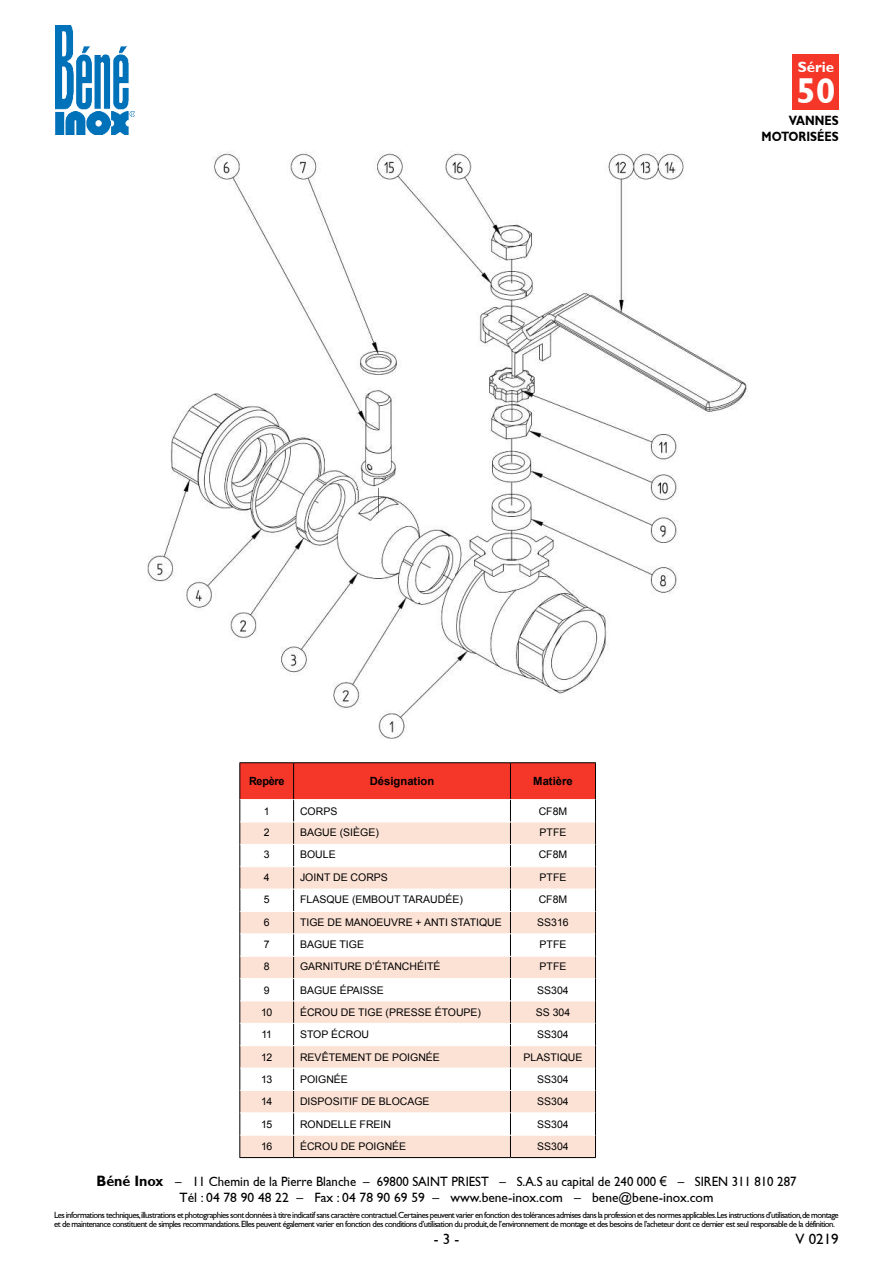
<style>
.page{position:relative;width:893px;height:1263px;background:#fff}
.page>*{position:absolute;margin:0;border:0;box-sizing:border-box;transform-origin:0 0}
.t1{font:700 36px "Gill Sans";color:#fefffe}
.t2{font:15px "Gill Sans";color:#000}
.t3{font:700 15px "Gill Sans";color:#fefffe}
.t4{font:13.5px/16.2px "Gill Sans";color:#000;text-align:center;scale:.95 1}
.t5{font:700 13.5px/16.2px "Gill Sans";color:#000;text-align:right;scale:.85 1}
.t6{font:700 11.25px "Arial";color:#000}
.t7{font:700 11.25px "Arial";color:#000;scale:.96 1}
.t8{font:10.5px "Arial";color:#000}
.t9{font:9px/9px "Gill Sans";letter-spacing:-.06em;color:#000}
.s1{font-weight:700;font-size:15px}
.s2{font-family:"Arial"}
</style>
<div class="page">
<img style="left:147px;top:151px;width:601px;height:588px">
<img style="left:55px;top:25px;width:80px;height:109px">
<div style="left:792px;top:54px;width:47px;height:55px;background:#f43729"></div>
<hr style="left:239px;top:762px;width:55px;height:1px;background:#000">
<hr style="left:294px;top:762px;width:216px;height:1px;background:#000">
<hr style="left:510px;top:762px;width:86px;height:1px;background:#000">
<hr style="left:239px;top:1157px;width:55px;height:1px;background:#000">
<hr style="left:294px;top:1157px;width:216px;height:1px;background:#000">
<hr style="left:510px;top:1157px;width:86px;height:1px;background:#000">
<svg style="left:239px;top:763px;width:357px;height:394px"></svg>
<hr style="left:240px;top:799px;width:54px;height:1px;background:#fefffe">
<hr style="left:294px;top:799px;width:216px;height:1px;background:#fefffe">
<hr style="left:510px;top:799px;width:85px;height:1px;background:#fefffe">
<hr style="left:240px;top:822px;width:54px;height:1px;background:#fefffe">
<hr style="left:294px;top:822px;width:216px;height:1px;background:#fefffe">
<hr style="left:510px;top:822px;width:85px;height:1px;background:#fefffe">
<hr style="left:240px;top:844px;width:54px;height:1px;background:#fefffe">
<hr style="left:294px;top:844px;width:216px;height:1px;background:#fefffe">
<hr style="left:510px;top:844px;width:85px;height:1px;background:#fefffe">
<hr style="left:240px;top:866px;width:54px;height:1px;background:#fefffe">
<hr style="left:294px;top:866px;width:216px;height:1px;background:#fefffe">
<hr style="left:510px;top:866px;width:85px;height:1px;background:#fefffe">
<hr style="left:240px;top:889px;width:54px;height:1px;background:#fefffe">
<hr style="left:294px;top:889px;width:216px;height:1px;background:#fefffe">
<hr style="left:510px;top:889px;width:85px;height:1px;background:#fefffe">
<hr style="left:240px;top:911px;width:54px;height:1px;background:#fefffe">
<hr style="left:294px;top:911px;width:216px;height:1px;background:#fefffe">
<hr style="left:510px;top:911px;width:85px;height:1px;background:#fefffe">
<hr style="left:240px;top:933px;width:54px;height:1px;background:#fefffe">
<hr style="left:294px;top:933px;width:216px;height:1px;background:#fefffe">
<hr style="left:510px;top:933px;width:85px;height:1px;background:#fefffe">
<hr style="left:240px;top:956px;width:54px;height:1px;background:#fefffe">
<hr style="left:294px;top:956px;width:216px;height:1px;background:#fefffe">
<hr style="left:510px;top:956px;width:85px;height:1px;background:#fefffe">
<hr style="left:240px;top:978px;width:54px;height:1px;background:#fefffe">
<hr style="left:294px;top:978px;width:216px;height:1px;background:#fefffe">
<hr style="left:510px;top:978px;width:85px;height:1px;background:#fefffe">
<hr style="left:240px;top:1001px;width:54px;height:1px;background:#fefffe">
<hr style="left:294px;top:1001px;width:216px;height:1px;background:#fefffe">
<hr style="left:510px;top:1001px;width:85px;height:1px;background:#fefffe">
<hr style="left:240px;top:1023px;width:54px;height:1px;background:#fefffe">
<hr style="left:294px;top:1023px;width:216px;height:1px;background:#fefffe">
<hr style="left:510px;top:1023px;width:85px;height:1px;background:#fefffe">
<hr style="left:240px;top:1045px;width:54px;height:1px;background:#fefffe">
<hr style="left:294px;top:1045px;width:216px;height:1px;background:#fefffe">
<hr style="left:510px;top:1045px;width:85px;height:1px;background:#fefffe">
<hr style="left:240px;top:1068px;width:54px;height:1px;background:#fefffe">
<hr style="left:294px;top:1068px;width:216px;height:1px;background:#fefffe">
<hr style="left:510px;top:1068px;width:85px;height:1px;background:#fefffe">
<hr style="left:240px;top:1090px;width:54px;height:1px;background:#fefffe">
<hr style="left:294px;top:1090px;width:216px;height:1px;background:#fefffe">
<hr style="left:510px;top:1090px;width:85px;height:1px;background:#fefffe">
<hr style="left:240px;top:1112px;width:54px;height:1px;background:#fefffe">
<hr style="left:294px;top:1112px;width:216px;height:1px;background:#fefffe">
<hr style="left:510px;top:1112px;width:85px;height:1px;background:#fefffe">
<hr style="left:240px;top:1135px;width:54px;height:1px;background:#fefffe">
<hr style="left:294px;top:1135px;width:216px;height:1px;background:#fefffe">
<hr style="left:510px;top:1135px;width:85px;height:1px;background:#fefffe">
<h2 class="t3" style="left:798px;top:58px;width:38px">Série</h2>
<h1 class="t1" style="left:796px;top:71px;width:41px">50</h1>
<h3 class="t5" style="left:762px;top:113px;width:92px">VANNES<br>MOTORISÉES</h3>
<p class="t7" style="left:249px;top:777px;width:38px">Repère</p>
<p class="t6" style="left:370px;top:777px;width:66px">Désignation</p>
<p class="t6" style="left:533px;top:777px;width:41px">Matière</p>
<p class="t8" style="left:264px;top:807px;width:7px">1</p>
<p class="t8" style="left:300px;top:807px;width:39px">CORPS</p>
<p class="t8" style="left:539px;top:807px;width:30px">CF8M</p>
<p class="t8" style="left:264px;top:828px;width:7px">2</p>
<p class="t8" style="left:300px;top:828px;width:80px">BAGUE (SIÈGE)</p>
<p class="t8" style="left:540px;top:828px;width:28px">PTFE</p>
<p class="t8" style="left:264px;top:851px;width:7px">3</p>
<p class="t8" style="left:300px;top:851px;width:37px">BOULE</p>
<p class="t8" style="left:539px;top:851px;width:30px">CF8M</p>
<p class="t8" style="left:264px;top:873px;width:7px">4</p>
<p class="t8" style="left:300px;top:873px;width:89px">JOINT DE CORPS</p>
<p class="t8" style="left:540px;top:873px;width:28px">PTFE</p>
<p class="t8" style="left:264px;top:895px;width:7px">5</p>
<p class="t8" style="left:300px;top:895px;width:164px">FLASQUE (EMBOUT TARAUDÉE)</p>
<p class="t8" style="left:539px;top:895px;width:30px">CF8M</p>
<p class="t8" style="left:264px;top:918px;width:7px">6</p>
<p class="t8" style="left:300px;top:918px;width:203px">TIGE DE MANOEUVRE + ANTI STATIQUE</p>
<p class="t8" style="left:537px;top:918px;width:33px">SS316</p>
<p class="t8" style="left:264px;top:940px;width:7px">7</p>
<p class="t8" style="left:300px;top:940px;width:65px">BAGUE TIGE</p>
<p class="t8" style="left:540px;top:940px;width:28px">PTFE</p>
<p class="t8" style="left:264px;top:963px;width:7px">8</p>
<p class="t8" style="left:300px;top:963px;width:142px">GARNITURE D’ÉTANCHÉITÉ</p>
<p class="t8" style="left:540px;top:963px;width:28px">PTFE</p>
<p class="t8" style="left:264px;top:986px;width:7px">9</p>
<p class="t8" style="left:300px;top:986px;width:85px">BAGUE ÉPAISSE</p>
<p class="t8" style="left:537px;top:986px;width:33px">SS304</p>
<p class="t8" style="left:261px;top:1008px;width:13px">10</p>
<p class="t8" style="left:300px;top:1008px;width:183px">ÉCROU DE TIGE (PRESSE ÉTOUPE)</p>
<p class="t8" style="left:536px;top:1008px;width:36px">SS 304</p>
<p class="t8" style="left:261px;top:1031px;width:12px">11</p>
<p class="t8" style="left:300px;top:1031px;width:71px">STOP ÉCROU</p>
<p class="t8" style="left:537px;top:1031px;width:33px">SS304</p>
<p class="t8" style="left:261px;top:1053px;width:13px">12</p>
<p class="t8" style="left:300px;top:1053px;width:141px">REVÊTEMENT DE POIGNÉE</p>
<p class="t8" style="left:523px;top:1053px;width:60px">PLASTIQUE</p>
<p class="t8" style="left:261px;top:1075px;width:13px">13</p>
<p class="t8" style="left:300px;top:1075px;width:49px">POIGNÉE</p>
<p class="t8" style="left:537px;top:1075px;width:33px">SS304</p>
<p class="t8" style="left:261px;top:1098px;width:13px">14</p>
<p class="t8" style="left:300px;top:1098px;width:131px">DISPOSITIF DE BLOCAGE</p>
<p class="t8" style="left:537px;top:1098px;width:33px">SS304</p>
<p class="t8" style="left:261px;top:1120px;width:13px">15</p>
<p class="t8" style="left:300px;top:1120px;width:93px">RONDELLE FREIN</p>
<p class="t8" style="left:537px;top:1120px;width:33px">SS304</p>
<p class="t8" style="left:261px;top:1142px;width:13px">16</p>
<p class="t8" style="left:300px;top:1142px;width:108px">ÉCROU DE POIGNÉE</p>
<p class="t8" style="left:537px;top:1142px;width:33px">SS304</p>
<h3 class="t4" style="left:96px;top:1173px;width:738px"><span class="s1">Béné Inox</span> – 11 Chemin de la Pierre Blanche – 69800 SAINT PRIEST – S.A.S au capital de 240 000 <span class="s2">€</span> – SIREN 311 810 287<br>Tél : 04 78 90 48 22 – Fax : 04 78 90 69 59 – www.bene-inox.com – bene@bene-inox.com</h3>
<h2 class="t2" style="left:795px;top:1231px;width:45px">V 0219</h2>
<p class="t9" style="left:54px;top:1210px;width:786px">Les informations techniques,illustrations et photographies sont données à titre indicatif sans caractère contractuel.Certaines peuvent varier en fonction des tolérances admises dans la profession et des normes applicables.Les instructions d’utilisation,de montage et de maintenance constituent de simples recommandations.Elles peuvent également varier en fonction des conditions d’utilisation du produit,de l’environnement de montage et des besoins de l’acheteur dont ce dernier est seul responsable de la définition.</p>
<h2 class="t2" style="left:434px;top:1234px;width:27px">- 3 -</h2>
</div>
